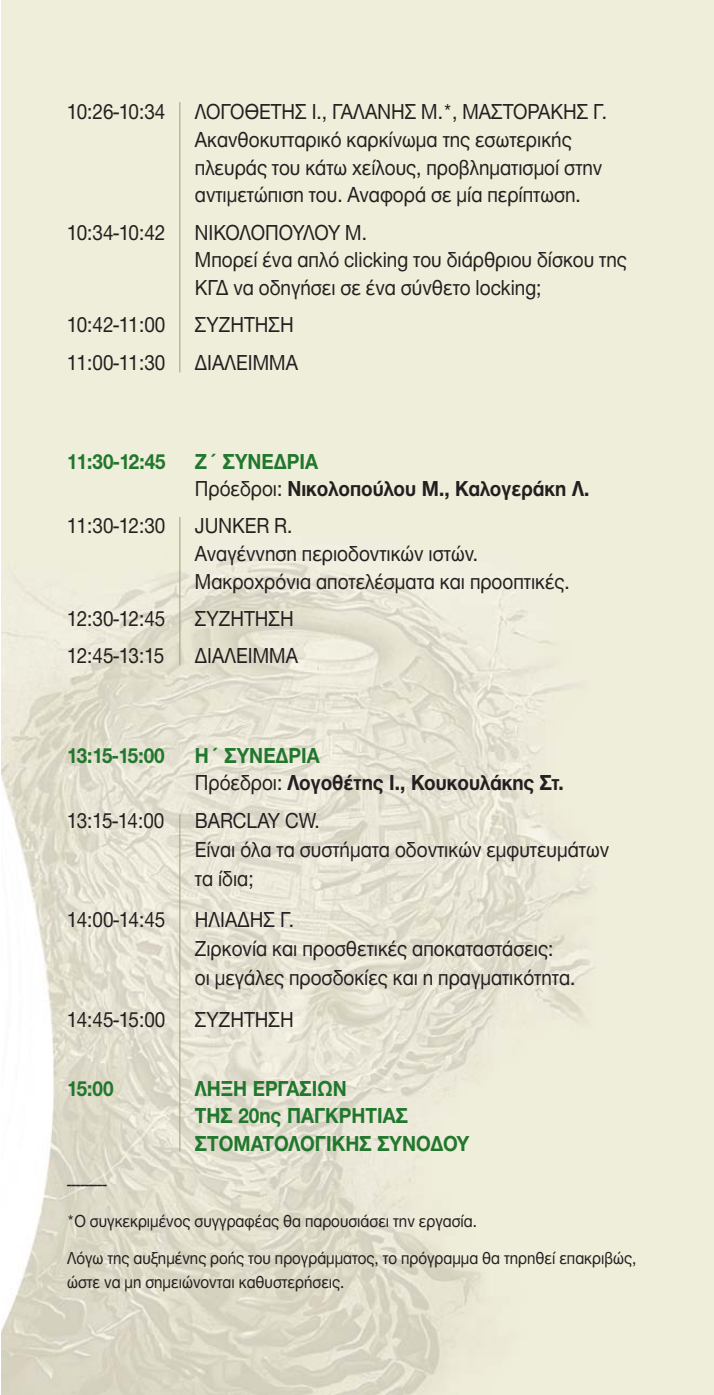
<style>
.page{position:relative;width:714px;height:1395px;background:#fff}
.page>*{position:absolute;margin:0;border:0;box-sizing:border-box;transform-origin:0 0}
.t1{font:22.5px/27.7px "CF Helvetica";color:#231f20;scale:.9 1}
.t2{font:700 22.5px/26.6px "CF Helvetica";color:#231f20;scale:.9 1}
.t3{font:700 22.5px/27.7px "CF Helvetica";color:#21772d;scale:.9 1}
.t4{font:18px/37.1px "CF Helvetica";color:#231f20;scale:.9 1}
.s1{color:#21772d}
.s2{font-weight:400}
</style>
<div class="page">
<img style="left:1px;top:0;width:712px;height:1395px">
<hr style="left:179px;top:517px;width:1px;height:148px;background:#a1ab81">
<hr style="left:179px;top:814px;width:1px;height:337px;background:#a1ab81">
<hr style="left:179px;top:102px;width:1px;height:270px;background:#a1ab81">
<p class="t1" style="left:67px;top:100px;width:111px">10:26-10:34</p>
<p class="t1" style="left:195px;top:100px;width:459px">ΛΟΓΟΘΕΤΗΣ Ι., ΓΑΛΑΝΗΣ M.*, ΜΑΣΤΟΡΑΚΗΣ Γ.<br>Ακανθοκυτταρικό καρκίνωµα της εσωτερικής πλευράς του κάτω χείλους, προβληµατισµοί στην αντιµετώπιση του. Αναφορά σε µία περίπτωση.</p>
<p class="t1" style="left:67px;top:220px;width:111px">10:34-10:42</p>
<p class="t1" style="left:195px;top:220px;width:481px">ΝΙΚΟΛΟΠΟΥΛΟΥ Μ.<br>Μπορεί ένα απλό clicking του διάρθριου δίσκου της<br>ΚΓ∆ να οδηγήσει σε ένα σύνθετο locking;</p>
<p class="t1" style="left:67px;top:313px;width:111px">10:42-11:00</p>
<p class="t1" style="left:195px;top:313px;width:111px">ΣΥΖΗΤΗΣΗ</p>
<p class="t1" style="left:67px;top:350px;width:111px">11:00-11:30</p>
<p class="t1" style="left:195px;top:350px;width:116px">∆ΙΑΛΕΙΜΜΑ</p>
<p class="t3" style="left:67px;top:450px;width:111px">11:30-12:45</p>
<p class="t2" style="left:195px;top:451px;width:439px"><span class="s1">Ζ΄ ΣΥΝΕ∆ΡΙΑ<br></span><span class="s2">Πρόεδροι:</span> Νικολοπούλου Μ., Καλογεράκη Λ.</p>
<p class="t1" style="left:67px;top:514px;width:111px">11:30-12:30</p>
<p class="t1" style="left:195px;top:514px;width:418px">JUNKER R.<br>Αναγέννηση περιοδοντικών ιστών.<br>Μακροχρόνια αποτελέσµατα και προοπτικές.</p>
<p class="t1" style="left:67px;top:607px;width:111px">12:30-12:45</p>
<p class="t1" style="left:195px;top:607px;width:111px">ΣΥΖΗΤΗΣΗ</p>
<p class="t1" style="left:67px;top:644px;width:110px">12:45-13:15</p>
<p class="t1" style="left:195px;top:644px;width:116px">∆ΙΑΛΕΙΜΜΑ</p>
<p class="t3" style="left:67px;top:744px;width:110px">13:15-15:00</p>
<p class="t2" style="left:195px;top:744px;width:411px"><span class="s1">Η΄ ΣΥΝΕ∆ΡΙΑ<br></span><span class="s2">Πρόεδροι:</span> Λογοθέτης Ι., Κουκουλάκης Στ.</p>
<p class="t1" style="left:67px;top:809px;width:110px">13:15-14:00</p>
<p class="t1" style="left:195px;top:808px;width:461px;line-height:28.8px">BARCLAY CW.<br>Είναι όλα τα συστήµατα οδοντικών εµφυτευµάτων τα ίδια;</p>
<p class="t1" style="left:67px;top:908px;width:111px">14:00-14:45</p>
<p class="t1" style="left:195px;top:908px;width:424px;line-height:28.8px">ΗΛΙΑ∆ΗΣ Γ.<br>Ζιρκονία και προσθετικές αποκαταστάσεις:<br>οι µεγάλες προσδοκίες και η πραγµατικότητα.</p>
<p class="t1" style="left:67px;top:1007px;width:111px">14:45-15:00</p>
<p class="t1" style="left:195px;top:1007px;width:111px">ΣΥΖΗΤΗΣΗ</p>
<p class="t3" style="left:67px;top:1077px;width:53px">15:00</p>
<p class="t3" style="left:195px;top:1077px;width:306px">ΛΗΞΗ ΕΡΓΑΣΙΩΝ<br>ΤΗΣ 20ης ΠΑΓΚΡΗΤΙΑΣ<br>ΣΤΟΜΑΤΟΛΟΓΙΚΗΣ ΣΥΝΟ∆ΟΥ</p>
<p class="t4" style="left:67px;top:1167px;width:633px">---------<br>*Ο συγκεκριµένος συγγραφέας θα παρουσιάσει την εργασία.<br>Λόγω της αυξηµένης ροής του προγράµµατος, το πρόγραµµα θα τηρηθεί επακριβώς,</p>
<p class="t4" style="left:67px;top:1265px;width:309px">ώστε να µη σηµειώνονται καθυστερήσεις.</p>
</div>
